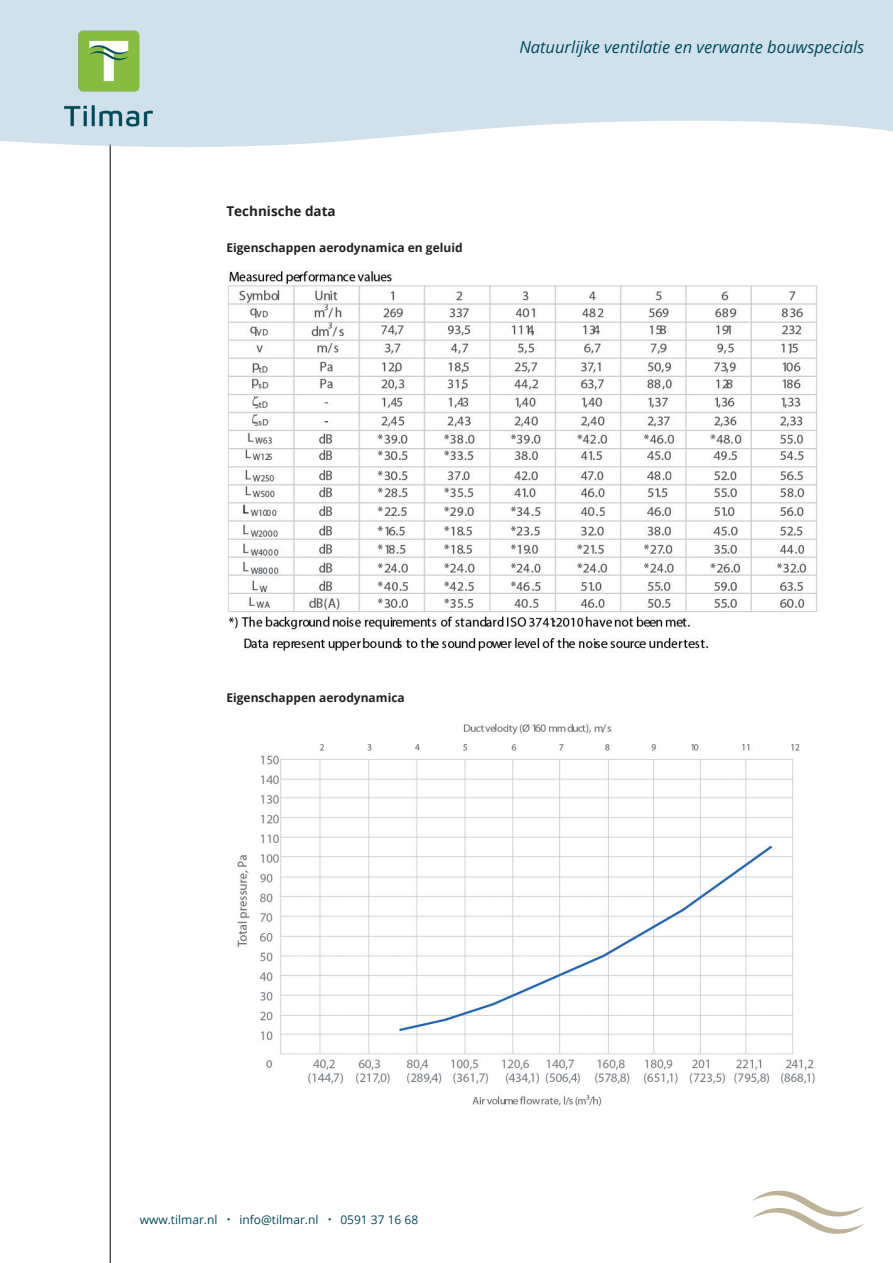
<style>
.page{position:relative;width:893px;height:1263px;background:#fff}
.page>*{position:absolute;margin:0;border:0;box-sizing:border-box;transform-origin:0 0}
.t1{font:italic 16.5px "Open Sans";color:#004b5a}
.t2{font:700 13.5px "Open Sans";color:#231f20}
.t3{font:700 12px "Open Sans";color:#231f20}
.t4{font:12px "Open Sans";color:#004b5a}
</style>
<div class="page">
<hr style="left:110px;top:144px;width:1px;height:1119px;background:#000">
<svg style="left:0;top:0;width:893px;height:148px;background:#d4e4ed"></svg>
<img style="left:60px;top:29px;width:98px;height:99px">
<svg style="left:752px;top:1190px;width:112px;height:44px"></svg>
<img style="left:227px;top:271px;width:591px;height:380px">
<img style="left:237px;top:723px;width:578px;height:383px">
<p class="t1" style="left:519px;top:35px;width:346px">Natuurlijke ventilatie en verwante bouwspecials</p>
<p class="t2" style="left:226px;top:202px;width:111px">Technische data</p>
<p class="t3" style="left:226px;top:239px;width:238px">Eigenschappen aerodynamica en geluid</p>
<p class="t3" style="left:226px;top:689px;width:180px">Eigenschappen aerodynamica</p>
<p class="t4" style="left:140px;top:1211px;width:79px">www.tilmar.nl</p>
<p class="t4" style="left:239px;top:1211px;width:81px">info@tilmar.nl</p>
<p class="t4" style="left:340px;top:1211px;width:80px">0591 37 16 68</p>
</div>
